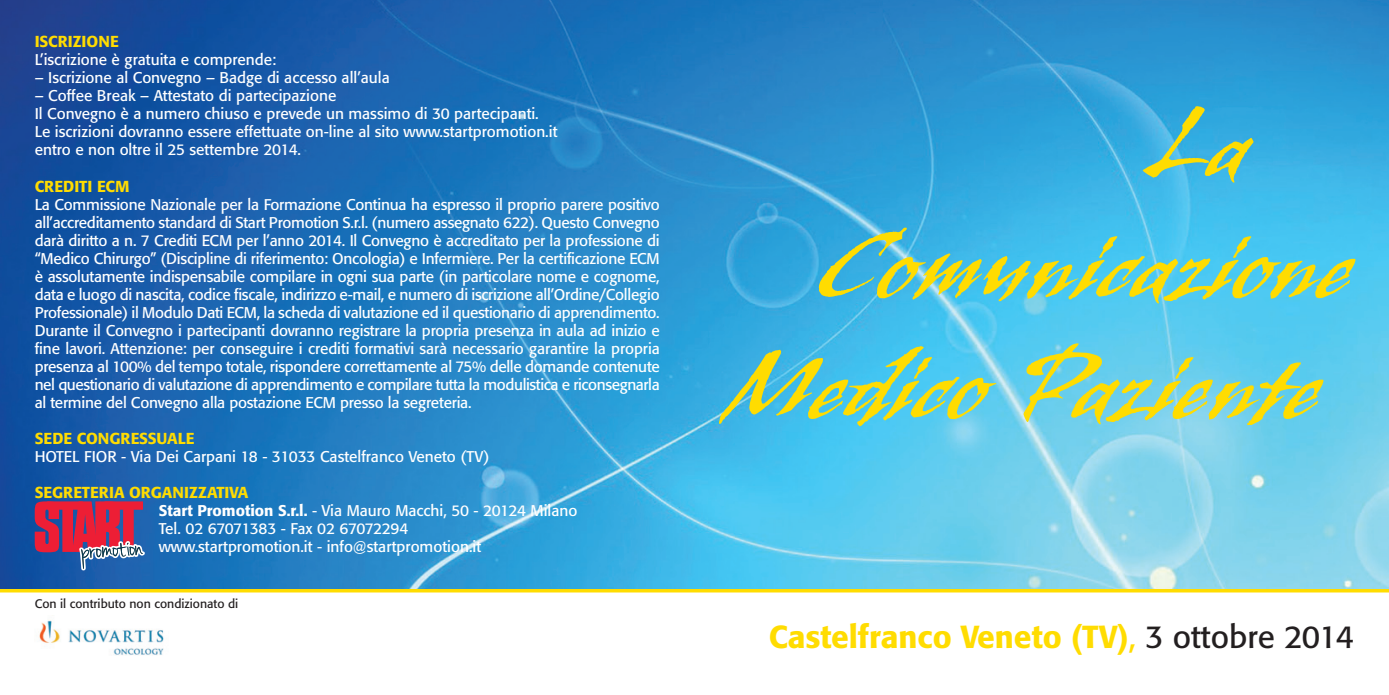
<style>
.page{position:relative;width:1389px;height:695px;background:#fff}
.page>*{position:absolute;margin:0;border:0;box-sizing:border-box;transform-origin:0 0}
.t1{font:96.25px "Banshee Std";color:#ffdc01}
.t2{font:500 31.5px "Formata";color:#ffdc01}
.t3{font:500 15.75px "Formata";color:#ffdc01}
.t4{font:15.4px/18px "Formata";color:#fff}
.t5{font:12.25px "Formata";color:#231f20}
.s1{font-weight:500}
.s2{font-weight:400}
.s3{font-weight:400;color:#231f20}
</style>
<div class="page">
<img style="left:0;top:0;width:1389px;height:589px">
<img style="left:39px;top:620px;width:125px;height:35px">
<hr style="left:0;top:589px;width:1389px;height:3px;background:#ffdc01">
<svg style="left:35px;top:501px;width:110px;height:69px;background:#98456e"></svg>
<p class="t3" style="left:35px;top:35px;width:86px">ISCRIZIONE</p>
<p class="t4" style="left:35px;top:52px;width:243px">L’iscrizione è gratuita e comprende:</p>
<p class="t4" style="left:35px;top:70px;width:356px">– Iscrizione al Convegno – Badge di accesso all’aula</p>
<p class="t4" style="left:35px;top:88px;width:524px">– Coffee Break – Attestato di partecipazione<br>Il Convegno è a numero chiuso e prevede un massimo di 30 partecipanti.<br>Le iscrizioni dovranno essere effettuate on-line al sito www.startpromotion.it entro e non oltre il 25 settembre 2014.</p>
<p class="t3" style="left:35px;top:179px;width:96px">CREDITI ECM</p>
<p class="t4" style="left:35px;top:196px;width:627px;text-align:justify">La Commissione Nazionale per la Formazione Continua ha espresso il proprio parere positivo all’accreditamento standard di Start Promotion S.r.l. (numero assegnato 622). Questo Convegno darà diritto a n. 7 Crediti ECM per l’anno 2014. Il Convegno è accreditato per la professione di “Medico Chirurgo” (Discipline di riferimento: Oncologia) e Infermiere. Per la certificazione ECM è assolutamente indispensabile compilare in ogni sua parte (in particolare nome e cognome, data e luogo di nascita, codice fiscale, indirizzo e-mail, e numero di iscrizione all’Ordine/Collegio Professionale) il Modulo Dati ECM, la scheda di valutazione ed il questionario di apprendimento.<br>Durante il Convegno i partecipanti dovranno registrare la propria presenza in aula ad inizio e fine lavori. Attenzione: per conseguire i crediti formativi sarà necessario garantire la propria presenza al 100% del tempo totale, rispondere correttamente al 75% delle domande contenute nel questionario di valutazione di apprendimento e compilare tutta la modulistica e riconsegnarla al termine del Convegno alla postazione ECM presso la segreteria.</p>
<p class="t3" style="left:35px;top:431px;width:161px">SEDE CONGRESSUALE</p>
<p class="t4" style="left:35px;top:448px;width:456px">HOTEL FIOR - Via Dei Carpani 18 - 31033 Castelfranco Veneto (TV)</p>
<p class="t3" style="left:35px;top:485px;width:215px">SEGRETERIA ORGANIZZATIVA</p>
<p class="t4" style="left:159px;top:502px;width:420px"><span class="s1">Start Promotion S.r.l.</span> - Via Mauro Macchi, 50 - 20124 Milano<br>Tel. 02 67071383 - Fax 02 67072294<br>www.startpromotion.it - info@startpromotion.it</p>
<p class="t5" style="left:35px;top:598px;width:205px">Con il contributo non condizionato di</p>
<h1 class="t1" style="left:1152px;top:105px;width:99px">La</h1>
<h1 class="t1" style="left:820px;top:226px;width:536px">Comunicazione</h1>
<h1 class="t1" style="left:729px;top:346px;width:594px">Medico Paziente</h1>
<h2 class="t2" style="left:769px;top:622px;width:587px">Castelfranco Veneto (TV)<span class="s2">,</span> <span class="s3">3 ottobre 2014</span></h2>
</div>
